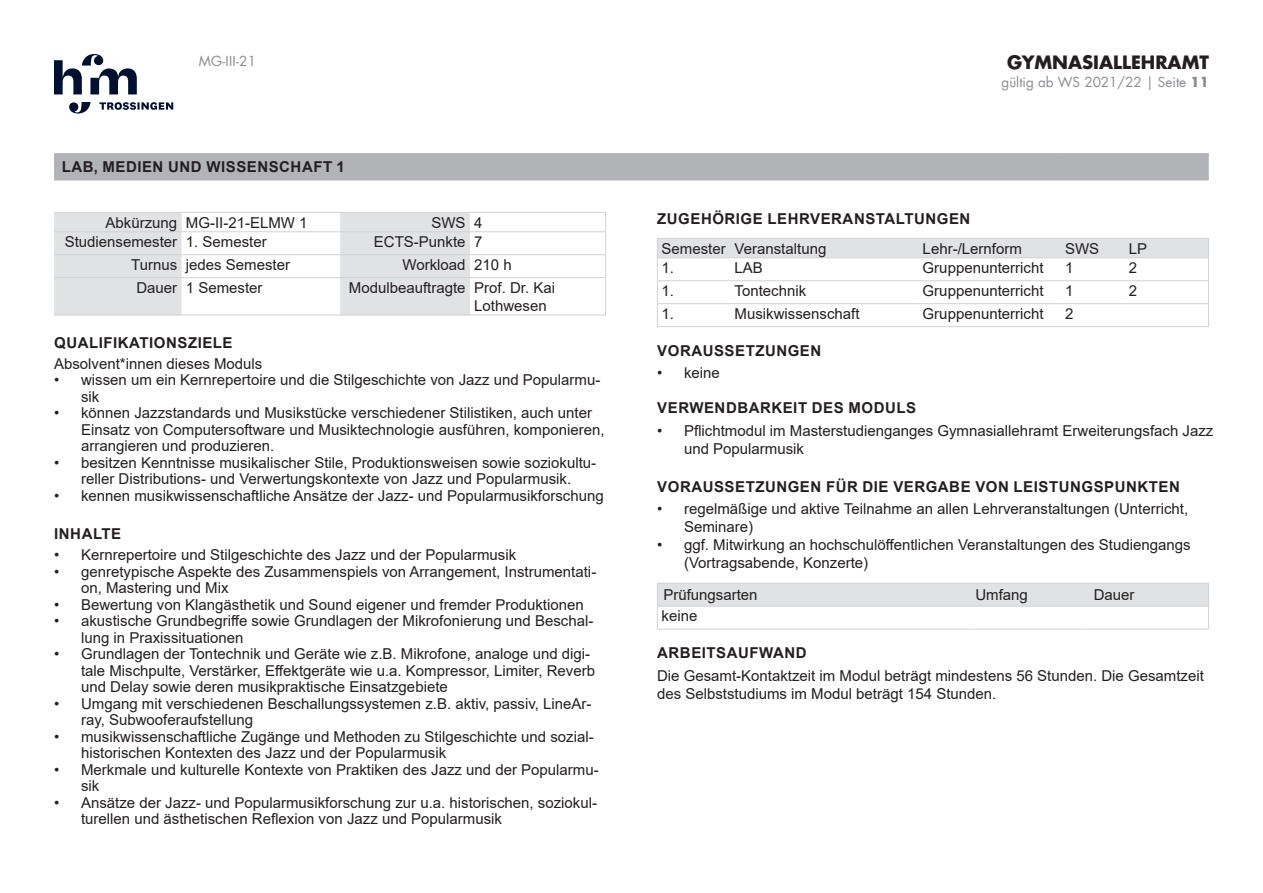
<style>
.page{position:relative;width:1263px;height:893px;background:#fff}
.page>*{position:absolute;margin:0;border:0;box-sizing:border-box;transform-origin:0 0}
.t1{font:700 18px "Futura Com";color:#231f20}
.t2{font:15px/16.5px "Arial";color:#231f20}
.t3{font:700 15px "Arial";letter-spacing:.035em;color:#231f20}
.t4{font:13.5px "Futura Com";color:#8a8c8f}
.s1{font-weight:700}
</style>
<div class="page">
<svg style="left:54px;top:54px;width:119px;height:60px"></svg>
<div style="left:57px;top:156px;width:1152px;height:21px;background:#b2b3b7"></div>
<hr style="left:54px;top:153px;width:1005px;height:3px;background:#b2b3b7">
<hr style="left:54px;top:156px;width:3px;height:21px;background:#b2b3b7">
<hr style="left:1059px;top:153px;width:150px;height:3px;background:#b2b3b7">
<hr style="left:54px;top:177px;width:1005px;height:3px;background:#b2b3b7">
<hr style="left:1059px;top:177px;width:150px;height:3px;background:#b2b3b7">
<svg style="left:54px;top:213px;width:416px;height:102px"></svg>
<hr style="left:54px;top:212px;width:128px;height:1px;background:#d1d2d4">
<hr style="left:182px;top:212px;width:158px;height:1px;background:#d1d2d4">
<hr style="left:340px;top:212px;width:130px;height:1px;background:#d1d2d4">
<hr style="left:470px;top:212px;width:136px;height:1px;background:#d1d2d4">
<hr style="left:54px;top:231px;width:128px;height:1px;background:#d1d2d4">
<hr style="left:182px;top:231px;width:158px;height:1px;background:#d1d2d4">
<hr style="left:340px;top:231px;width:130px;height:1px;background:#d1d2d4">
<hr style="left:470px;top:231px;width:136px;height:1px;background:#d1d2d4">
<hr style="left:54px;top:254px;width:128px;height:1px;background:#d1d2d4">
<hr style="left:182px;top:254px;width:158px;height:1px;background:#d1d2d4">
<hr style="left:340px;top:254px;width:130px;height:1px;background:#d1d2d4">
<hr style="left:470px;top:254px;width:136px;height:1px;background:#d1d2d4">
<hr style="left:54px;top:277px;width:128px;height:1px;background:#d1d2d4">
<hr style="left:182px;top:277px;width:158px;height:1px;background:#d1d2d4">
<hr style="left:340px;top:277px;width:130px;height:1px;background:#d1d2d4">
<hr style="left:470px;top:277px;width:136px;height:1px;background:#d1d2d4">
<hr style="left:54px;top:315px;width:128px;height:1px;background:#d1d2d4">
<hr style="left:182px;top:315px;width:158px;height:1px;background:#d1d2d4">
<hr style="left:340px;top:315px;width:130px;height:1px;background:#d1d2d4">
<hr style="left:470px;top:315px;width:136px;height:1px;background:#d1d2d4">
<svg style="left:605px;top:213px;width:1px;height:64px"></svg>
<hr style="left:605px;top:278px;width:1px;height:37px;background:#d1d2d4">
<svg style="left:657px;top:239px;width:552px;height:87px"></svg>
<hr style="left:657px;top:238px;width:73px;height:1px;background:#d1d2d4">
<hr style="left:730px;top:238px;width:188px;height:1px;background:#d1d2d4">
<hr style="left:918px;top:238px;width:143px;height:1px;background:#d1d2d4">
<hr style="left:1061px;top:238px;width:64px;height:1px;background:#d1d2d4">
<hr style="left:1125px;top:238px;width:84px;height:1px;background:#d1d2d4">
<hr style="left:657px;top:257px;width:73px;height:1px;background:#d1d2d4">
<hr style="left:730px;top:257px;width:188px;height:1px;background:#d1d2d4">
<hr style="left:918px;top:257px;width:143px;height:1px;background:#d1d2d4">
<hr style="left:1061px;top:257px;width:64px;height:1px;background:#d1d2d4">
<hr style="left:1125px;top:257px;width:84px;height:1px;background:#d1d2d4">
<hr style="left:657px;top:280px;width:73px;height:1px;background:#d1d2d4">
<hr style="left:730px;top:280px;width:188px;height:1px;background:#d1d2d4">
<hr style="left:918px;top:280px;width:143px;height:1px;background:#d1d2d4">
<hr style="left:1061px;top:280px;width:64px;height:1px;background:#d1d2d4">
<hr style="left:1125px;top:280px;width:84px;height:1px;background:#d1d2d4">
<hr style="left:657px;top:303px;width:73px;height:1px;background:#d1d2d4">
<hr style="left:730px;top:303px;width:188px;height:1px;background:#d1d2d4">
<hr style="left:918px;top:303px;width:143px;height:1px;background:#d1d2d4">
<hr style="left:1061px;top:303px;width:64px;height:1px;background:#d1d2d4">
<hr style="left:1125px;top:303px;width:84px;height:1px;background:#d1d2d4">
<hr style="left:657px;top:326px;width:73px;height:1px;background:#d1d2d4">
<hr style="left:730px;top:326px;width:188px;height:1px;background:#d1d2d4">
<hr style="left:918px;top:326px;width:143px;height:1px;background:#d1d2d4">
<hr style="left:1061px;top:326px;width:64px;height:1px;background:#d1d2d4">
<hr style="left:1125px;top:326px;width:84px;height:1px;background:#d1d2d4">
<hr style="left:657px;top:629px;width:312px;height:1px;background:#d1d2d4">
<hr style="left:969px;top:629px;width:119px;height:1px;background:#d1d2d4">
<hr style="left:1088px;top:629px;width:121px;height:1px;background:#d1d2d4">
<svg style="left:657px;top:583px;width:552px;height:46px"></svg>
<p class="t4" style="left:199px;top:52px;width:59px">MG-III-21</p>
<p class="t3" style="left:62px;top:156px;width:285px">LAB, MEDIEN UND WISSENSCHAFT 1</p>
<p class="t2" style="left:106px;top:214px;width:203px">Abkürzung MG-II-21-ELMW 1</p>
<p class="t2" style="left:431px;top:214px;width:53px">SWS 4</p>
<p class="t2" style="left:65px;top:233px;width:203px">Studiensemester 1. Semester</p>
<p class="t2" style="left:374px;top:233px;width:110px">ECTS-Punkte 7</p>
<p class="t2" style="left:131px;top:256px;width:160px">Turnus jedes Semester</p>
<p class="t2" style="left:403px;top:256px;width:111px">Workload 210 h</p>
<p class="t2" style="left:136px;top:279px;width:128px">Dauer 1 Semester</p>
<p class="t2" style="left:474px;top:278px;width:82px;line-height:18px;text-indent:-125px">Modulbeauftragte Prof. Dr. Kai<br>Lothwesen</p>
<p class="t3" style="left:54px;top:332px;width:180px">QUALIFIKATIONSZIELE</p>
<p class="t2" style="left:54px;top:355px;width:210px">Absolvent*innen dieses Moduls</p>
<p class="t2" style="left:81px;top:372px;width:521px;text-indent:-27px">• wissen um ein Kernrepertoire und die Stilgeschichte von Jazz und Popularmu&shy;sik</p>
<p class="t2" style="left:81px;top:405px;width:525px;text-indent:-27px">• können Jazzstandards und Musikstücke verschiedener Stilistiken, auch unter<br>Einsatz von Computersoftware und Musiktechnologie ausführen, komponieren, arrangieren und produzieren.</p>
<p class="t2" style="left:54px;top:454px;width:544px;text-align:center">• besitzen Kenntnisse musikalischer Stile, Produktionsweisen sowie soziokultu&shy;reller Distributions- und Verwertungskontexte von Jazz und Popularmusik.</p>
<p class="t2" style="left:54px;top:487px;width:551px">• kennen musikwissenschaftliche Ansätze der Jazz- und Popularmusikforschung</p>
<p class="t3" style="left:54px;top:524px;width:69px">INHALTE</p>
<p class="t2" style="left:54px;top:546px;width:464px">• Kernrepertoire und Stilgeschichte des Jazz und der Popularmusik</p>
<p class="t2" style="left:81px;top:563px;width:517px;text-indent:-27px">• genretypische Aspekte des Zusammenspiels von Arrangement, Instrumentati&shy;on, Mastering und Mix</p>
<p class="t2" style="left:54px;top:596px;width:531px">• Bewertung von Klangästhetik und Sound eigener und fremder Produktionen</p>
<p class="t2" style="left:81px;top:612px;width:514px;text-indent:-27px">• akustische Grundbegriffe sowie Grundlagen der Mikrofonierung und Beschal&shy;lung in Praxissituationen</p>
<p class="t2" style="left:81px;top:645px;width:516px;text-indent:-27px">• Grundlagen der Tontechnik und Geräte wie z.B. Mikrofone, analoge und digi&shy;tale Mischpulte, Verstärker, Effektgeräte wie u.a. Kompressor, Limiter, Reverb und Delay sowie deren musikpraktische Einsatzgebiete</p>
<p class="t2" style="left:81px;top:695px;width:512px;text-indent:-27px">• Umgang mit verschiedenen Beschallungssystemen z.B. aktiv, passiv, LineAr&shy;ray, Subwooferaufstellung</p>
<p class="t2" style="left:81px;top:728px;width:514px;text-indent:-27px">• musikwissenschaftliche Zugänge und Methoden zu Stilgeschichte und sozial&shy;historischen Kontexten des Jazz und der Popularmusik</p>
<p class="t2" style="left:81px;top:761px;width:519px;text-indent:-27px">• Merkmale und kulturelle Kontexte von Praktiken des Jazz und der Popularmu&shy;sik</p>
<p class="t2" style="left:81px;top:794px;width:518px;text-indent:-27px">• Ansätze der Jazz- und Popularmusikforschung zur u.a. historischen, soziokul&shy;turellen und ästhetischen Reflexion von Jazz und Popularmusik</p>
<p class="t1" style="left:1007px;top:48px;width:203px">GYMNASIALLEHRAMT</p>
<p class="t4" style="left:1001px;top:73px;width:209px">gültig ab WS 2021/22 | Seite <span class="s1">11</span></p>
<p class="t3" style="left:657px;top:208px;width:315px">ZUGEHÖRIGE LEHRVERANSTALTUNGEN</p>
<p class="t2" style="left:662px;top:240px;width:166px">Semester Veranstaltung</p>
<p class="t2" style="left:923px;top:240px;width:101px">Lehr-/Lernform</p>
<p class="t2" style="left:1065px;top:240px;width:36px">SWS</p>
<p class="t2" style="left:1129px;top:240px;width:20px">LP</p>
<p class="t2" style="left:662px;top:259px;width:14px">1.</p>
<p class="t2" style="left:735px;top:259px;width:30px">LAB</p>
<p class="t2" style="left:923px;top:259px;width:122px">Gruppenunterricht</p>
<p class="t2" style="left:1065px;top:259px;width:10px">1</p>
<p class="t2" style="left:1129px;top:259px;width:10px">2</p>
<p class="t2" style="left:662px;top:282px;width:14px">1.</p>
<p class="t2" style="left:735px;top:282px;width:73px">Tontechnik</p>
<p class="t2" style="left:923px;top:282px;width:122px">Gruppenunterricht</p>
<p class="t2" style="left:1065px;top:282px;width:10px">1</p>
<p class="t2" style="left:1129px;top:282px;width:10px">2</p>
<p class="t2" style="left:662px;top:305px;width:14px">1.</p>
<p class="t2" style="left:735px;top:305px;width:127px">Musikwissenschaft</p>
<p class="t2" style="left:923px;top:305px;width:122px">Gruppenunterricht</p>
<p class="t2" style="left:1065px;top:305px;width:10px">2</p>
<p class="t3" style="left:657px;top:340px;width:166px">VORAUSSETZUNGEN</p>
<p class="t2" style="left:657px;top:365px;width:64px">• keine</p>
<p class="t3" style="left:657px;top:397px;width:260px">VERWENDBARKEIT DES MODULS</p>
<p class="t2" style="left:684px;top:421px;width:531px;line-height:18px;text-indent:-27px">• Pflichtmodul im Masterstudienganges Gymnasiallehramt Erweiterungsfach Jazz und Popularmusik</p>
<p class="t3" style="left:657px;top:476px;width:524px">VORAUSSETZUNGEN FÜR DIE VERGABE VON LEISTUNGSPUNKTEN</p>
<p class="t2" style="left:684px;top:500px;width:506px;line-height:18px;text-indent:-27px">• regelmäßige und aktive Teilnahme an allen Lehrveranstaltungen (Unterricht,<br>Seminare)</p>
<p class="t2" style="left:684px;top:536px;width:508px;line-height:18px;text-indent:-27px">• ggf. Mitwirkung an hochschulöffentlichen Veranstaltungen des Studiengangs (Vortragsabende, Konzerte)</p>
<p class="t2" style="left:663px;top:587px;width:96px">Prüfungsarten</p>
<p class="t2" style="left:975px;top:587px;width:54px">Umfang</p>
<p class="t2" style="left:1094px;top:587px;width:42px">Dauer</p>
<p class="t2" style="left:662px;top:608px;width:37px">keine</p>
<p class="t3" style="left:657px;top:643px;width:151px">ARBEITSAUFWAND</p>
<p class="t2" style="left:657px;top:666px;width:548px;line-height:18px">Die Gesamt-Kontaktzeit im Modul beträgt mindestens 56 Stunden. Die Gesamtzeit des Selbststudiums im Modul beträgt 154 Stunden.</p>
</div>
